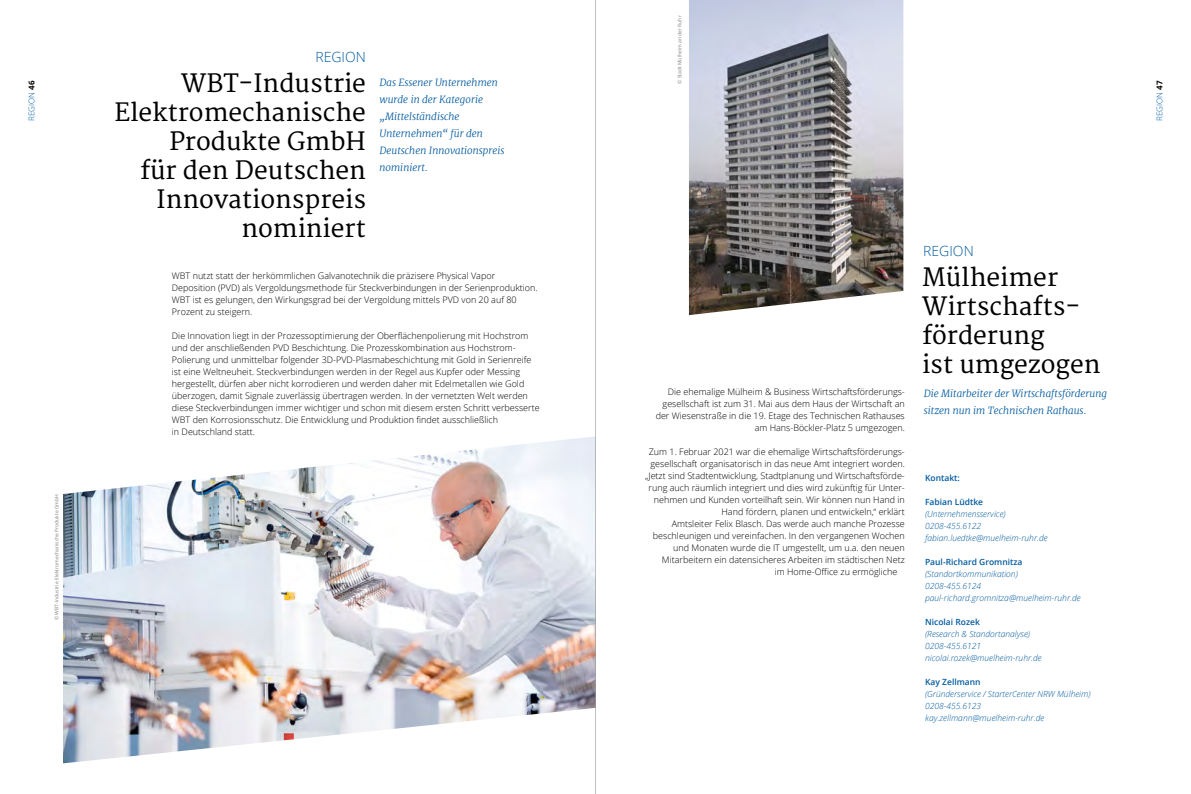
<style>
.page{position:relative;width:1191px;height:794px;background:#fff}
.page>*{position:absolute;margin:0;border:0;box-sizing:border-box;transform-origin:0 0}
.t1{font:24.5px/28.9px "Merriweather";color:#000}
.t2{font:300 14px "Open Sans";color:#005a9f}
.t3{font:italic 300 10px/17px "Merriweather";color:#005a9f}
.t4{font:300 9px/12px "Open Sans";color:#000}
.t5{font:italic 300 8.5px/12px "Open Sans";color:#005a9f}
.t6{font:600 8.5px "Open Sans";color:#005a9f}
.t7{font:300 8px "Open Sans";color:#005a9f}
.t8{font:5px "Open Sans";color:#858382}
.s1{font-weight:700;color:#000}
</style>
<div class="page">
<img style="left:63px;top:436px;width:532px;height:327px">
<img style="left:689px;top:0;width:214px;height:315px">
<hr style="left:595px;top:0;width:1px;height:794px;background:#000">
<p class="t7" style="left:26px;top:121px;width:42px;rotate:-90deg">REGION <span class="s1">46</span></p>
<p class="t8" style="left:53px;top:620px;width:127px;rotate:-90deg">© WBT-Industrie Elektromechanische Produkte GmbH</p>
<h2 class="t2" style="left:315px;top:47px;width:52px">REGION</h2>
<h1 class="t1" style="left:114px;top:70px;width:253px;text-align:right">WBT-Industrie<br>Elektromechanische<br>Produkte GmbH<br>für den Deutschen<br>Innovationspreis nominiert</h1>
<p class="t3" style="left:379px;top:74px;width:127px">Das Essener Unternehmen wurde in der Kategorie „Mittelständische<br>Unternehmen“ für den<br>Deutschen Innovationspreis nominiert.</p>
<p class="t4" style="left:172px;top:270px;width:367px">WBT nutzt statt der herkömmlichen Galvanotechnik die präzisere Physical Vapor Deposition (PVD) als Vergoldungsmethode für Steckverbindungen in der Serienproduktion.<br>WBT ist es gelungen, den Wirkungsgrad bei der Vergoldung mittels PVD von 20 auf 80<br>Prozent zu steigern.</p>
<p class="t4" style="left:172px;top:330px;width:369px">Die Innovation liegt in der Prozessoptimierung der Oberflächenpolierung mit Hochstrom und der anschließenden PVD Beschichtung. Die Prozesskombination aus Hochstrom-Polierung und unmittelbar folgender 3D-PVD-Plasmabeschichtung mit Gold in Serienreife ist eine Weltneuheit. Steckverbindungen werden in der Regel aus Kupfer oder Messing hergestellt, dürfen aber nicht korrodieren und werden daher mit Edelmetallen wie Gold überzogen, damit Signale zuverlässig übertragen werden. In der vernetzten Welt werden diese Steckverbindungen immer wichtiger und schon mit diesem ersten Schritt verbesserte WBT den Korrosionsschutz. Die Entwicklung und Produktion findet ausschließlich<br>in Deutschland statt.</p>
<p class="t8" style="left:676px;top:84px;width:70px;rotate:-90deg">© Stadt Mülheim an der Ruhr</p>
<p class="t7" style="left:1154px;top:121px;width:42px;rotate:-90deg">REGION <span class="s1">47</span></p>
<p class="t4" style="left:655px;top:386px;width:251px;text-align:right">Die ehemalige Mülheim &amp; Business Wirtschaftsförderungs&shy;gesellschaft ist zum 31. Mai aus dem Haus der Wirtschaft an der Wiesenstraße in die 19. Etage des Technischen Rathauses am Hans-Böckler-Platz 5 umgezogen.</p>
<p class="t4" style="left:648px;top:446px;width:257px">Zum 1. Februar 2021 war die ehemalige Wirtschaftsförderungs-</p>
<p class="t4" style="left:650px;top:458px;width:256px">gesellschaft organisatorisch in das neue Amt integriert worden.</p>
<p class="t4" style="left:645px;top:470px;width:261px">„Jetzt sind Stadtentwicklung, Stadtplanung und Wirtschaftsförde-</p>
<p class="t4" style="left:648px;top:482px;width:258px">rung auch räumlich integriert und dies wird zukünftig für Unter-</p>
<p class="t4" style="left:654px;top:494px;width:252px">nehmen und Kunden vorteilhaft sein. Wir können nun Hand in</p>
<p class="t4" style="left:721px;top:506px;width:185px">Hand fördern, planen und entwickeln,“ erklärt</p>
<p class="t4" style="left:671px;top:518px;width:235px">Amtsleiter Felix Blasch. Das werde auch manche Prozesse</p>
<p class="t4" style="left:653px;top:530px;width:253px">beschleunigen und vereinfachen. In den vergangenen Wochen</p>
<p class="t4" style="left:673px;top:542px;width:233px">und Monaten wurde die IT umgestellt, um u.a. den neuen</p>
<p class="t4" style="left:662px;top:554px;width:244px">Mitarbeitern ein datensicheres Arbeiten im städtischen Netz</p>
<p class="t4" style="left:775px;top:566px;width:124px">im Home-Office zu ermögliche</p>
<h2 class="t2" style="left:923px;top:241px;width:52px">REGION</h2>
<h1 class="t1" style="left:922px;top:264px;width:180px">Mülheimer<br>Wirtschafts&shy;förderung<br>ist umgezogen</h1>
<p class="t3" style="left:923px;top:385px;width:185px">Die Mitarbeiter der Wirtschaftsförderung sitzen nun im Technischen Rathaus.</p>
<p class="t6" style="left:925px;top:472px;width:36px">Kontakt:</p>
<p class="t6" style="left:925px;top:496px;width:60px">Fabian Lüdtke</p>
<p class="t5" style="left:925px;top:508px;width:124px">(Unternehmensservice)<br>0208-455.6122 fabian.luedtke@muelheim-ruhr.de</p>
<p class="t6" style="left:925px;top:556px;width:99px">Paul-Richard Gromnitza</p>
<p class="t5" style="left:925px;top:568px;width:157px">(Standortkommunikation)<br>0208-455.6124 paul-richard.gromnitza@muelheim-ruhr.de</p>
<p class="t6" style="left:925px;top:616px;width:56px">Nicolai Rozek</p>
<p class="t5" style="left:925px;top:628px;width:118px">(Research &amp; Standortanalyse)<br>0208-455.6121 nicolai.rozek@muelheim-ruhr.de</p>
<p class="t6" style="left:925px;top:676px;width:57px">Kay Zellmann</p>
<p class="t5" style="left:925px;top:688px;width:167px">(Gründerservice / StarterCenter NRW Mülheim)<br>0208-455.6123 kay.zellmann@muelheim-ruhr.de</p>
</div>
